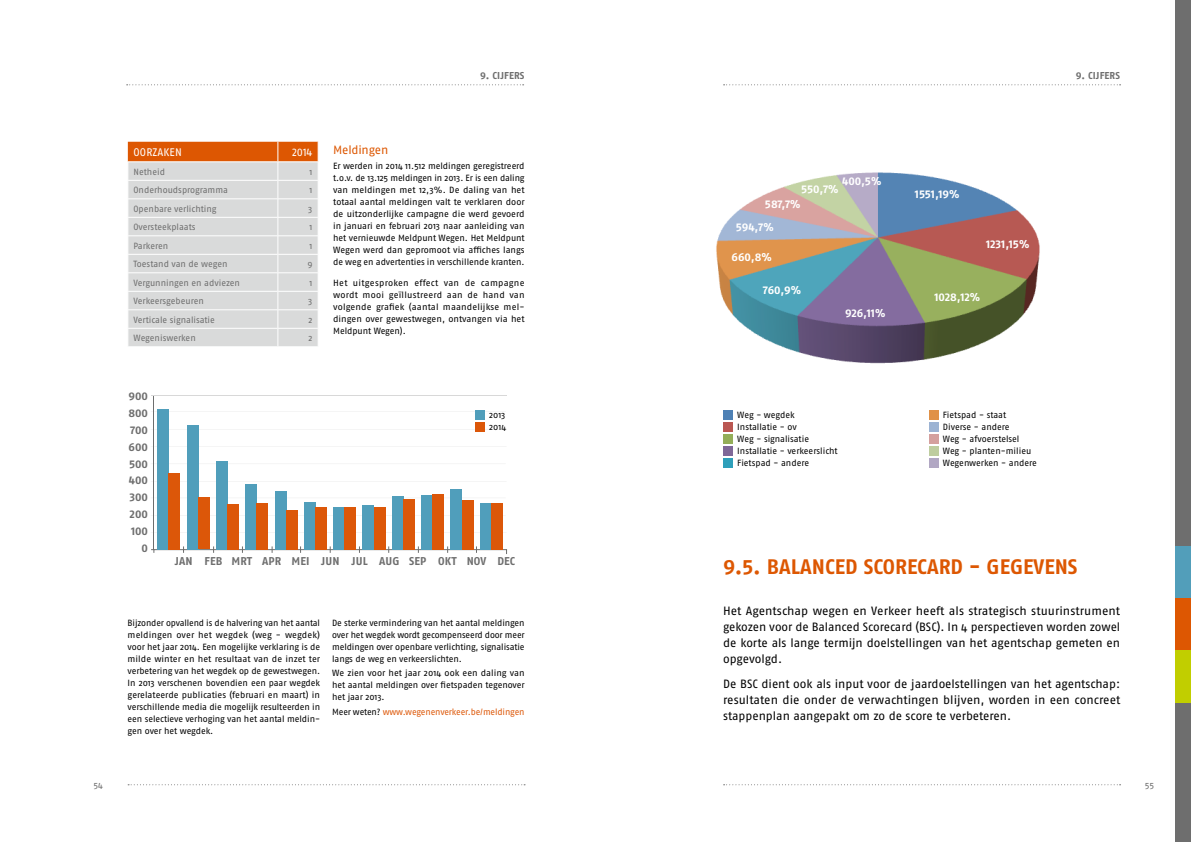
<style>
.page{position:relative;width:1191px;height:842px;background:#fff}
.page>*{position:absolute;margin:0;border:0;box-sizing:border-box;transform-origin:0 0}
.t1{font:700 21px "Fago OT";color:#dd5702}
.t2{font:12px/16px "Fago OT";letter-spacing:-.005em;color:#000;text-align:justify}
.t3{font:12px "Fago OT";letter-spacing:-.015em;color:#dd5702}
.t4{font:700 11.3px "Fago OT";letter-spacing:-.005em;color:#fff}
.t5{font:700 11.3px "Fago OT";color:#6e6e6e}
.t6{font:11px "Fago OT";color:#fff}
.t7{font:700 10px "Fago OT";letter-spacing:.01em;color:#6e6e6e}
.t8{font:9px/12px "Fago OT";letter-spacing:-.005em;color:#000;text-align:justify}
.t9{font:9px "Fago OT";letter-spacing:-.005em;color:#6e6e6e}
.t10{font:9px "Fago OT";letter-spacing:-.015em;color:#dd5809}
.s1{color:#000}
</style>
<div class="page">
<svg style="left:128px;top:142px;width:191px;height:204px;background:#dbd0c8"></svg>
<div style="left:723px;top:410px;width:10px;height:10px;background:#4e81b5"></div>
<div style="left:723px;top:422px;width:10px;height:10px;background:#ba5752"></div>
<div style="left:723px;top:434px;width:10px;height:10px;background:#94ae59"></div>
<div style="left:723px;top:446px;width:10px;height:10px;background:#7f6898"></div>
<div style="left:723px;top:458px;width:10px;height:10px;background:#2e9fba"></div>
<div style="left:928px;top:410px;width:10px;height:10px;background:#e09147"></div>
<div style="left:928px;top:422px;width:10px;height:10px;background:#9cb3d3"></div>
<div style="left:928px;top:434px;width:10px;height:10px;background:#d4a09e"></div>
<div style="left:928px;top:446px;width:10px;height:10px;background:#becd9f"></div>
<div style="left:928px;top:458px;width:10px;height:10px;background:#b1a7c3"></div>
<img style="left:716px;top:172px;width:324px;height:192px">
<hr style="left:153px;top:396px;width:1px;height:154px;background:#6d6e6e">
<hr style="left:154px;top:532px;width:352px;height:1px;background:#d8d8d8">
<hr style="left:154px;top:515px;width:352px;height:1px;background:#d8d8d8">
<hr style="left:154px;top:498px;width:352px;height:1px;background:#d8d8d8">
<hr style="left:154px;top:481px;width:352px;height:1px;background:#d8d8d8">
<hr style="left:154px;top:464px;width:352px;height:1px;background:#d8d8d8">
<hr style="left:154px;top:429px;width:352px;height:1px;background:#d8d8d8">
<hr style="left:154px;top:446px;width:352px;height:1px;background:#d8d8d8">
<hr style="left:154px;top:412px;width:352px;height:1px;background:#d8d8d8">
<hr style="left:151px;top:395px;width:355px;height:1px;background:#d8d8d8">
<svg style="left:151px;top:546px;width:356px;height:8px"></svg>
<div style="left:158px;top:409px;width:11px;height:140px;background:#509ebb"></div>
<div style="left:169px;top:473px;width:11px;height:76px;background:#dc5709"></div>
<div style="left:187px;top:425px;width:11px;height:124px;background:#509ebb"></div>
<div style="left:198px;top:497px;width:11px;height:52px;background:#dc5709"></div>
<div style="left:216px;top:461px;width:11px;height:88px;background:#509ebb"></div>
<div style="left:227px;top:504px;width:11px;height:45px;background:#dc5709"></div>
<div style="left:245px;top:484px;width:12px;height:65px;background:#509ebb"></div>
<div style="left:257px;top:503px;width:11px;height:46px;background:#dc5709"></div>
<div style="left:275px;top:491px;width:11px;height:58px;background:#509ebb"></div>
<div style="left:286px;top:510px;width:11px;height:39px;background:#dc5709"></div>
<div style="left:304px;top:502px;width:11px;height:47px;background:#509ebb"></div>
<div style="left:315px;top:507px;width:12px;height:42px;background:#dc5709"></div>
<div style="left:333px;top:507px;width:12px;height:42px;background:#509ebb"></div>
<div style="left:345px;top:507px;width:11px;height:42px;background:#dc5709"></div>
<div style="left:363px;top:505px;width:11px;height:44px;background:#509ebb"></div>
<div style="left:374px;top:507px;width:11px;height:42px;background:#dc5709"></div>
<div style="left:392px;top:496px;width:11px;height:53px;background:#509ebb"></div>
<div style="left:403px;top:499px;width:11px;height:50px;background:#dc5709"></div>
<div style="left:421px;top:495px;width:12px;height:54px;background:#509ebb"></div>
<div style="left:433px;top:494px;width:11px;height:55px;background:#dc5709"></div>
<div style="left:451px;top:489px;width:11px;height:60px;background:#509ebb"></div>
<div style="left:462px;top:500px;width:11px;height:49px;background:#dc5709"></div>
<div style="left:480px;top:503px;width:11px;height:46px;background:#509ebb"></div>
<div style="left:491px;top:503px;width:11px;height:46px;background:#dc5709"></div>
<div style="left:475px;top:410px;width:10px;height:10px;background:#509ebb"></div>
<div style="left:475px;top:422px;width:10px;height:10px;background:#dc5709"></div>
<svg style="left:128px;top:784px;width:397px;height:1px"></svg>
<svg style="left:723px;top:784px;width:397px;height:1px"></svg>
<svg style="left:723px;top:84px;width:397px;height:1px"></svg>
<svg style="left:127px;top:84px;width:396px;height:1px"></svg>
<div style="left:1174px;top:0;width:17px;height:842px;background:#6e6e6e"></div>
<div style="left:1174px;top:546px;width:17px;height:53px;background:#529eba"></div>
<div style="left:1174px;top:599px;width:17px;height:52px;background:#dd5702"></div>
<div style="left:1174px;top:651px;width:17px;height:52px;background:#c1ce00"></div>
<p class="t7" style="left:480px;top:70px;width:45px">9. CIJ FERS</p>
<p class="t7" style="left:1075px;top:70px;width:45px">9. CIJ FERS</p>
<p class="t6" style="left:134px;top:146px;width:14px">Oorzaken</p>
<p class="t6" style="left:292px;top:146px;width:22px">2014</p>
<p class="t9" style="left:133px;top:166px;width:33px">Netheid</p>
<p class="t9" style="left:309px;top:166px;width:4px">1</p>
<p class="t9" style="left:133px;top:185px;width:96px">Onderhoudsprogramma</p>
<p class="t9" style="left:309px;top:185px;width:4px">1</p>
<p class="t9" style="left:133px;top:203px;width:84px">Openbare verlichting</p>
<p class="t9" style="left:308px;top:203px;width:6px">3</p>
<p class="t9" style="left:133px;top:222px;width:64px">Oversteekplaats</p>
<p class="t9" style="left:309px;top:222px;width:4px">1</p>
<p class="t9" style="left:133px;top:240px;width:36px">Parkeren</p>
<p class="t9" style="left:309px;top:240px;width:4px">1</p>
<p class="t9" style="left:133px;top:259px;width:95px">Toestand van de wegen</p>
<p class="t9" style="left:307px;top:259px;width:7px">9</p>
<p class="t9" style="left:133px;top:277px;width:108px">Vergunningen en adviezen</p>
<p class="t9" style="left:309px;top:277px;width:4px">1</p>
<p class="t9" style="left:133px;top:296px;width:72px">Verkeersgebeuren</p>
<p class="t9" style="left:308px;top:296px;width:6px">3</p>
<p class="t9" style="left:133px;top:314px;width:83px">Verticale signalisatie</p>
<p class="t9" style="left:308px;top:314px;width:6px">2</p>
<p class="t9" style="left:133px;top:333px;width:64px">Wegeniswerken</p>
<p class="t9" style="left:308px;top:333px;width:6px">2</p>
<p class="t5" style="left:128px;top:389px;width:21px">900</p>
<p class="t5" style="left:128px;top:406px;width:21px">800</p>
<p class="t5" style="left:130px;top:423px;width:19px">700</p>
<p class="t5" style="left:129px;top:440px;width:21px">600</p>
<p class="t5" style="left:129px;top:457px;width:20px">500</p>
<p class="t5" style="left:129px;top:474px;width:21px">400</p>
<p class="t5" style="left:129px;top:491px;width:20px">300</p>
<p class="t5" style="left:130px;top:508px;width:20px">200</p>
<p class="t5" style="left:131px;top:524px;width:18px">100</p>
<p class="t5" style="left:141px;top:541px;width:8px">0</p>
<h2 class="t3" style="left:333px;top:142px;width:57px">Meldingen</h2>
<p class="t8" style="left:333px;top:159px;width:193px">Er werden in 2014 11.512 meldingen geregistreerd t.o.v. de 13.125 meldingen in 2013. Er is een daling van meldingen met 12,3%. De daling van het totaal aantal meldingen valt te verklaren door de uitzonderlijke campagne die werd gevoerd in januari en februari 2013 naar aanleiding van het vernieuwde Meldpunt Wegen. Het Meldpunt Wegen werd dan gepromoot via affiches langs de weg en advertenties in verschillende kranten.</p>
<p class="t8" style="left:333px;top:277px;width:193px">Het uitgesproken effect van de campagne wordt mooi geïllustreerd aan de hand van volgende grafiek (aantal maandelijkse mel&shy;dingen over gewestwegen, ontvangen via het Meldpunt Wegen).</p>
<p class="t8" style="left:489px;top:409px;width:19px">2013<br>2014</p>
<p class="t4" style="left:842px;top:174px;width:41px">400,5%</p>
<p class="t4" style="left:801px;top:182px;width:39px">550,7%</p>
<p class="t4" style="left:765px;top:197px;width:37px">587,7%</p>
<p class="t4" style="left:736px;top:220px;width:39px">594,7%</p>
<p class="t4" style="left:731px;top:250px;width:42px">660,8%</p>
<p class="t4" style="left:763px;top:283px;width:40px">760,9%</p>
<p class="t4" style="left:845px;top:306px;width:42px">926,11%</p>
<p class="t4" style="left:915px;top:187px;width:46px">1551,19%</p>
<p class="t4" style="left:986px;top:237px;width:45px">1231,15%</p>
<p class="t4" style="left:934px;top:290px;width:47px">1028,12%</p>
<p class="t8" style="left:737px;top:409px;width:102px;text-align:left">Weg - wegdek<br>Installatie - ov<br>Weg - signalisatie<br>Installatie - verkeerslicht<br>Fietspad - andere</p>
<p class="t8" style="left:943px;top:409px;width:96px;text-align:left">Fietspad - staat<br>Diverse - andere<br>Weg - afvoerstelsel<br>Weg - planten-milieu<br>Wegenwerken - andere</p>
<p class="t5" style="left:175px;top:554px;width:341px">JAN FEB MRT APR MEI JUN JUL AUG SEP OKT NOV DEC</p>
<p class="t8" style="left:128px;top:616px;width:194px">Bijzonder opvallend is de halvering van het aantal meldingen over het wegdek (weg - wegdek) voor het jaar 2014. Een mogelijke verklaring is de milde winter en het resultaat van de inzet ter verbetering van het wegdek op de gewestwegen.<br>In 2013 verschenen bovendien een paar wegdek gerelateerde publicaties (februari en maart) in verschillende media die mogelijk resulteerden in een selectieve verhoging van het aantal meldin&shy;gen over het wegdek.</p>
<p class="t8" style="left:332px;top:616px;width:194px">De sterke vermindering van het aantal meldingen over het wegdek wordt gecompenseerd door meer meldingen over openbare verlichting, signalisatie langs de weg en verkeerslichten.</p>
<p class="t8" style="left:332px;top:667px;width:194px">We zien voor het jaar 2014 ook een daling van het aantal meldingen over fietspaden tegenover het jaar 2013.</p>
<p class="t10" style="left:332px;top:707px;width:194px"><span class="s1">Meer weten?</span> www.wegenenverkeer.be/meldingen</p>
<h1 class="t1" style="left:723px;top:554px;width:355px">9.5. BALANCED SCORECARD - GEGEVENS</h1>
<h2 class="t2" style="left:723px;top:603px;width:398px">Het Agentschap wegen en Verkeer heeft als strategisch stuurinstrument gekozen voor de Balanced Scorecard (BSC). In 4 perspectieven worden zowel de korte als lange termijn doelstellingen van het agentschap gemeten en opgevolgd.</h2>
<h2 class="t2" style="left:723px;top:676px;width:399px">De BSC dient ook als input voor de jaardoelstellingen van het agentschap: resultaten die onder de verwachtingen blijven, worden in een concreet stappenplan aangepakt om zo de score te verbeteren.</h2>
<p class="t9" style="left:94px;top:779px;width:11px">54</p>
<p class="t9" style="left:1144px;top:779px;width:11px">55</p>
</div>
